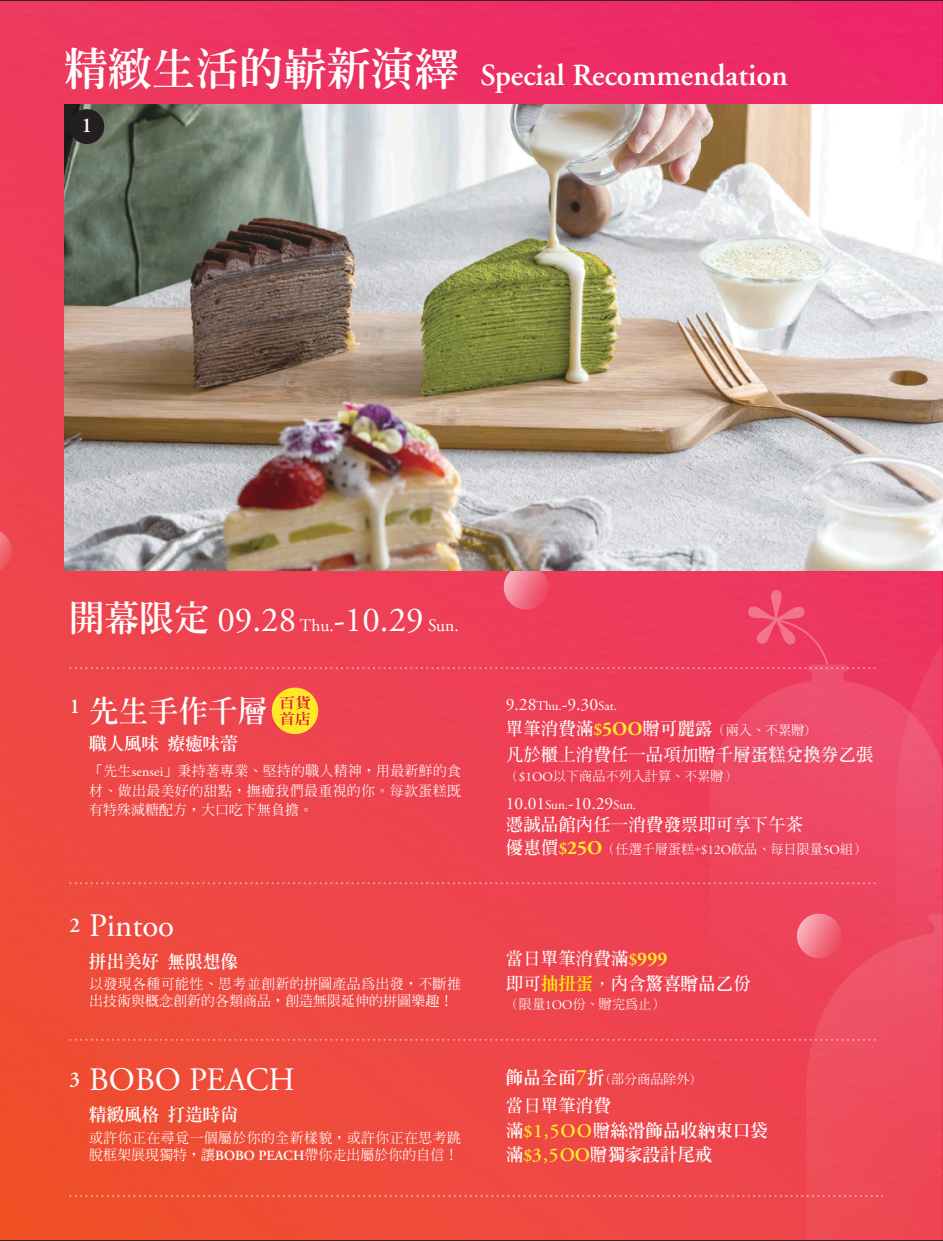
<style>
.page{position:relative;width:943px;height:1241px;background:#fff}
.page>*{position:absolute;margin:0;border:0;box-sizing:border-box;transform-origin:0 0}
.t1{font:35px "Adobe Garamond";color:#fff}
.t2{font:32.73px "Adobe Garamond Pro";color:#fff}
.t3{font:600 30.62px "Adobe Garamond";color:#fff}
.t4{font:800 29.75px "AR Ming B5";color:#fff}
.t5{font:600 21px "Adobe Garamond Pro";color:#fff}
.t6{font:700 17.5px/24.5px "AR Ming B5";color:#fff}
.t7{font:800 17.5px/24.5px "AR Ming B5";color:#fff}
.t8{font:17.5px "Adobe Garamond";color:#fff}
.t9{font:800 14.35px/16.1px "AR Ming B5";color:#d7123e;scale:1.12 1}
.t10{font:500 14px/19.2px "AR Ming B5";letter-spacing:.02em;color:#fff;text-align:justify}
.t11{font:500 14px/17.5px "AR Ming B5";color:#fff}
.t12{font:500 13.12px "AR Ming B5";color:#fff}
.s1{font-family:"AR Ming B5";font-weight:800;font-size:43.75px}
.s2{font-family:"AR Ming B5";font-weight:800}
.s3{font-size:17.5px}
.s4{font-family:"Adobe Garamond Pro";font-weight:400}
.s5{font-family:"Adobe Garamond";font-weight:600}
.s6{font-size:13.12px}
.s7{font-weight:700;font-size:17.5px}
.s8{font-family:"Adobe Garamond Pro";font-weight:600;font-size:17.5px;color:#ffe82a}
.s9{font-family:"Adobe Garamond Pro";font-weight:700;font-size:19.25px;color:#ffe82a}
.s10{font-weight:800;font-size:17.5px;color:#f8f6ea}
.s11{font-weight:800;color:#f2f3f4}
.s12{font-weight:300}
.s13{font-family:"Adobe Garamond Pro";font-weight:600;color:#ffe82a}
.s14{font-family:"Adobe Garamond Pro";font-size:19.25px;color:#ffe82a}
.s15{font-weight:800;color:#fff101}
.s16{font-weight:800}
.s17{font-weight:800;font-size:17.5px}
.s18{font-family:"Adobe Garamond Pro";font-weight:600;font-size:21.88px;color:#ffe82a}
.s19{font-weight:700}
.s20{font-family:"Adobe Garamond Pro";font-weight:600;font-size:19.25px;color:#ffe82a}
</style>
<div class="page">
<img style="left:0;top:0;width:943px;height:1240px">
<h3 class="t3" style="left:64px;top:59px;width:724px"><span class="s1">精緻生活的嶄新演繹</span> Special Recommendation</h3>
<h3 class="t5" style="left:81px;top:113px;width:12px">1</h3>
<h1 class="t1" style="left:69px;top:601px;width:391px"><span class="s2">開幕限定</span> 09.28 <span class="s3">Thu.</span>-10.29 <span class="s3">Sun.</span></h1>
<h3 class="t5" style="left:69px;top:694px;width:12px">1</h3>
<p class="t9" style="left:279px;top:694px;width:30px">百貨首店</p>
<h3 class="t4" style="left:89px;top:695px;width:180px">先生手作千層</h3>
<p class="t7" style="left:89px;top:731px;width:150px">職人風味 療癒味蕾</p>
<p class="t10" style="left:89px;top:761px;width:373px">「先生<span class="s4">sensei</span>」秉持著專業、堅持的職人精神，用最新鮮的食材、做出最美好的甜點，撫癒我們最重視的你。每款蛋糕既有特殊減糖配方，大口吃下無負擔。</p>
<h3 class="t5" style="left:69px;top:913px;width:12px">2</h3>
<h2 class="t2" style="left:89px;top:906px;width:87px">Pintoo</h2>
<p class="t7" style="left:89px;top:948px;width:150px">拼出美好 無限想像</p>
<p class="t11" style="left:89px;top:974px;width:373px">以發現各種可能性、思考並創新的拼圖產品為出發，不斷推出技術與概念創新的各類商品，創造無限延伸的拼圖樂趣！</p>
<h3 class="t5" style="left:69px;top:1067px;width:12px">3</h3>
<h2 class="t2" style="left:89px;top:1059px;width:207px">BOBO PEACH</h2>
<p class="t7" style="left:89px;top:1102px;width:150px">精緻風格 打造時尚</p>
<p class="t10" style="left:89px;top:1128px;width:373px;line-height:17.5px">或許你正在尋覓一個屬於你的全新樣貌，或許你正在思考跳脫框架展現獨特，讓<span class="s5">BOBO PEACH</span>帶你走出屬於你的自信！</p>
<p class="t8" style="left:506px;top:695px;width:113px">9.28<span class="s6">Thu.</span>-9.30<span class="s6">Sat.</span></p>
<p class="t12" style="left:506px;top:723px;width:307px"><span class="s7">單筆消費滿</span><span class="s8">$</span><span class="s9">5OO</span><span class="s7">贈</span><span class="s10">可麗露</span>（兩入、不累贈)</p>
<p class="t6" style="left:506px;top:742px;width:369px">凡於櫃上消費任一品項加贈<span class="s11">千層蛋糕兌換券</span>乙張</p>
<p class="t12" style="left:506px;top:768px;width:232px">（<span class="s4">$1OO</span>以下商品不列入計算、不累贈<span class="s12">）</span></p>
<p class="t8" style="left:506px;top:793px;width:132px">10.01<span class="s6">Sun.</span>-10.29<span class="s6">Sun.</span></p>
<p class="t6" style="left:506px;top:812px;width:299px">憑誠品館內任一消費發票即可享下午茶</p>
<p class="t12" style="left:506px;top:842px;width:362px"><span class="s7">優惠價</span><span class="s8">$</span><span class="s9">25O</span>（任選千層蛋糕+<span class="s4">$12O</span>飲品、每日限量<span class="s4">5O</span>組）</p>
<p class="t6" style="left:506px;top:945px;width:247px">當日單筆消費滿<span class="s13">$</span><span class="s14">999<br></span>即可<span class="s15">抽扭蛋</span>，內含<span class="s16">驚喜贈品</span>乙份</p>
<p class="t12" style="left:506px;top:997px;width:160px">（限量<span class="s4">1OO</span>份、贈完為止）</p>
<p class="t12" style="left:506px;top:1072px;width:192px"><span class="s17">飾品全面</span><span class="s18">7</span><span class="s17">折</span>(部分商品除外)</p>
<p class="t7" style="left:506px;top:1093px;width:264px"><span class="s19">當日單筆消費<br>滿</span><span class="s13">$</span><span class="s20">1,5OO</span><span class="s19">贈</span>絲滑飾品收納束口袋<span class="s19">滿</span><span class="s13">$</span><span class="s20">3,5OO</span><span class="s19">贈</span>獨家設計尾戒</p>
</div>
